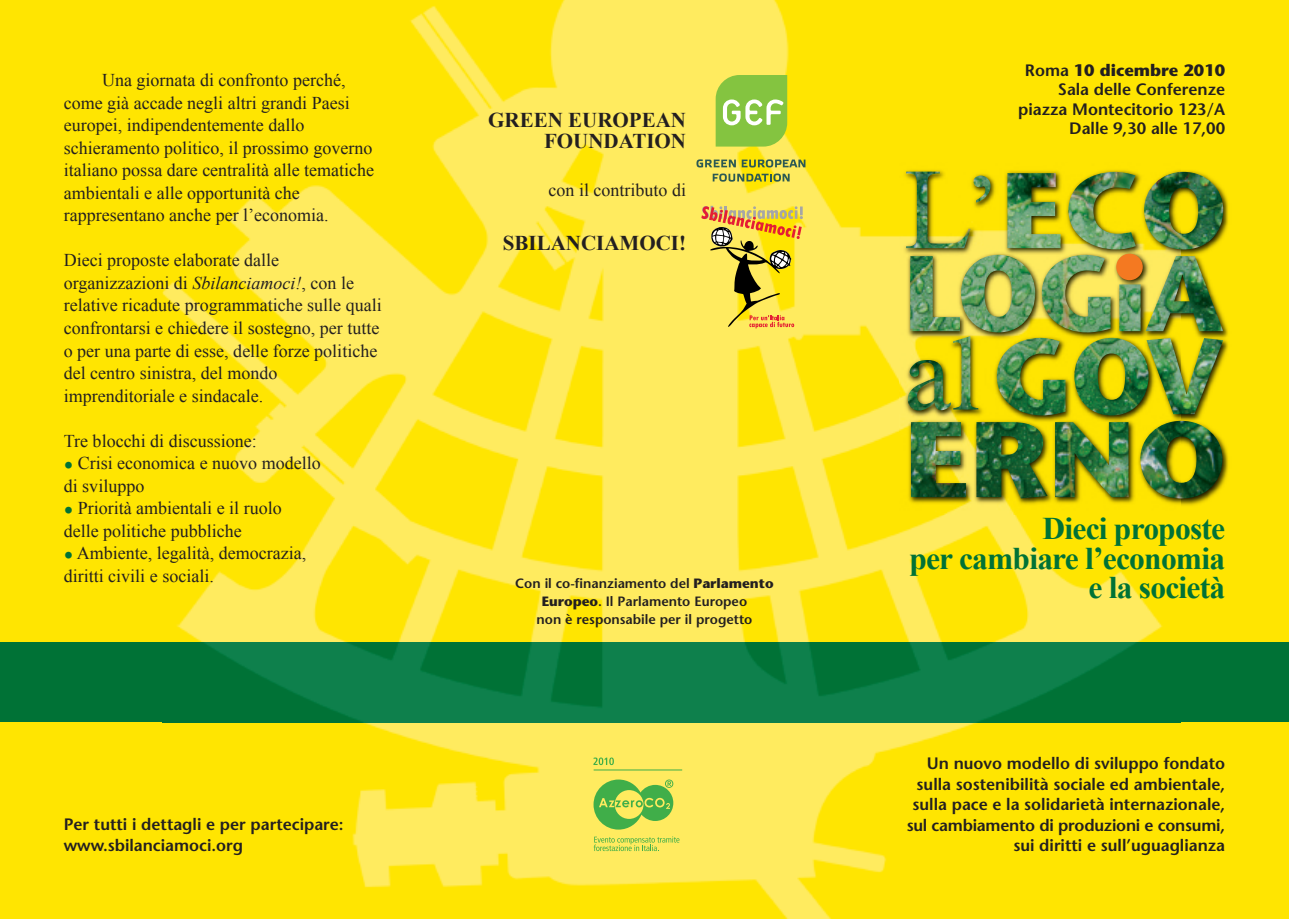
<style>
.page{position:relative;width:1289px;height:919px;background:#fff}
.page>*{position:absolute;margin:0;border:0;box-sizing:border-box;transform-origin:0 0}
.t1{font:700 31.5px/29.2px "Times New Roman";letter-spacing:-.025em;color:#007236;text-align:right}
.t2{font:700 21px "Times New Roman";color:#231f20}
.t3{font:18px/22.5px "Times New Roman";color:#231f20}
.t4{font:600 16.5px/20.4px "Stone Sans";color:#231f20;text-align:right}
.t5{font:600 13.5px/18px "Stone Sans";color:#231f20;text-align:center}
.s1{font-style:italic}
.s2{font-size:27px;color:#007236}
.s3{font-weight:700}
</style>
<div class="page">
<div style="left:0;top:0;width:1288px;height:918px;background:#ffe501"></div>
<img style="left:163px;top:0;width:1017px;height:918px">
<div style="left:0;top:642px;width:1288px;height:80px;background:#007236"></div>
<img style="left:204px;top:642px;width:932px;height:80px">
<svg style="left:593px;top:779px;width:80px;height:50px;background:#95c952"></svg>
<hr style="left:593px;top:769px;width:89px;height:1px;background:#40ae49">
<svg style="left:593px;top:757px;width:21px;height:8px"></svg>
<svg style="left:593px;top:836px;width:86px;height:15px"></svg>
<img style="left:900px;top:162px;width:328px;height:352px">
<img style="left:906px;top:172px;width:317px;height:238px">
<div style="left:1116px;top:254px;width:26px;height:26px;background:#f47921;border-radius:50%"></div>
<svg style="left:696px;top:159px;width:109px;height:8px"></svg>
<svg style="left:712px;top:173px;width:77px;height:9px"></svg>
<svg style="left:715px;top:75px;width:72px;height:71px;background:#99cd58"></svg>
<svg style="left:701px;top:206px;width:101px;height:122px"></svg>
<p class="t3" style="left:64px;top:69px;width:312px;text-indent:38px">Una giornata di confronto perché, come già accade negli altri grandi Paesi europei, indipendentemente dallo schieramento politico, il prossimo governo italiano possa dare centralità alle tematiche ambientali e alle opportunità che rappresentano anche per l’economia.</p>
<p class="t3" style="left:64px;top:249px;width:319px">Dieci proposte elaborate dalle organizzazioni di <span class="s1">Sbilanciamoci!</span>, con le relative ricadute programmatiche sulle quali confrontarsi e chiedere il sostegno, per tutte o per una parte di esse, delle forze politiche del centro sinistra, del mondo imprenditoriale e sindacale.</p>
<p class="t3" style="left:64px;top:429px;width:194px">Tre blocchi di discussione:</p>
<p class="t3" style="left:64px;top:451px;width:258px"><span class="s2">•</span> Crisi economica e nuovo modello di sviluppo</p>
<p class="t3" style="left:64px;top:496px;width:219px"><span class="s2">•</span> Priorità ambientali e il ruolo delle politiche pubbliche</p>
<p class="t3" style="left:64px;top:541px;width:244px"><span class="s2">•</span> Ambiente, legalità, democrazia, diritti civili e sociali.</p>
<p class="t4" style="left:64px;top:815px;width:281px;line-height:21px;text-align:left">Per tutti i dettagli e per partecipare: www.sbilanciamoci.org</p>
<p class="t2" style="left:488px;top:108px;width:199px">GREEN EUROPEAN</p>
<p class="t2" style="left:544px;top:129px;width:143px">FOUNDATION</p>
<p class="t3" style="left:548px;top:179px;width:139px">con il contributo di</p>
<p class="t2" style="left:503px;top:231px;width:185px">SBILANCIAMOCI!</p>
<p class="t5" style="left:515px;top:575px;width:260px">Con il co-finanziamento del <span class="s3">Parlamento<br>Europeo</span>. Il Parlamento Europeo<br>non è responsabile per il progetto</p>
<p class="t4" style="left:1018px;top:62px;width:208px;line-height:19.5px">Roma <span class="s3">10 dicembre 2010<br></span>Sala delle Conferenze piazza Montecitorio 123/A</p>
<p class="t4" style="left:1069px;top:120px;width:157px">Dalle 9,30 alle 17,00</p>
<h1 class="t1" style="left:909px;top:514px;width:317px">Dieci proposte<br>per cambiare l’economia e la società</h1>
<p class="t4" style="left:906px;top:755px;width:320px">Un nuovo modello di sviluppo fondato sulla sostenibilità sociale ed ambientale, sulla pace e la solidarietà internazionale, sul cambiamento di produzioni e consumi, sui diritti e sull’uguaglianza</p>
</div>
